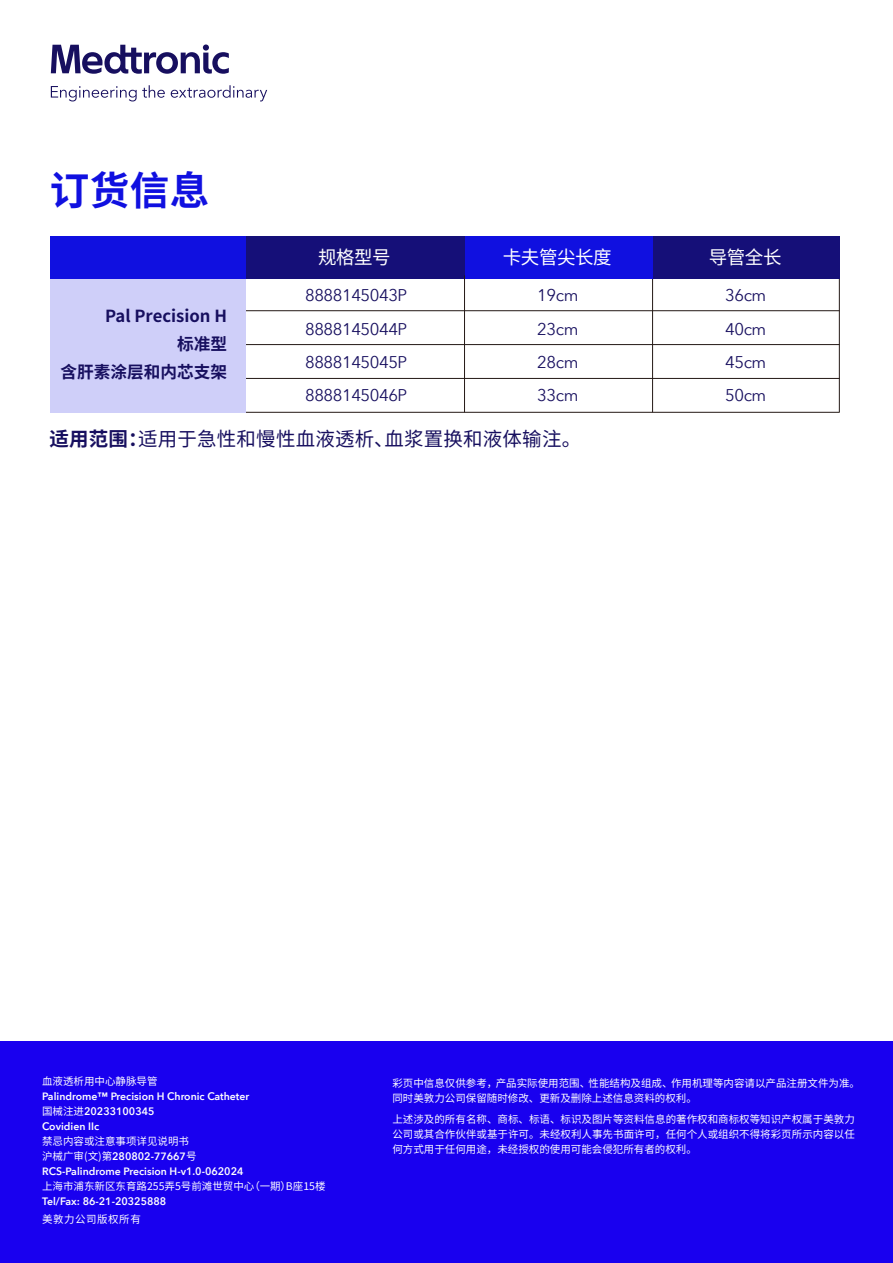
<style>
.page{position:relative;width:893px;height:1263px;background:#fff}
.page>*{position:absolute;margin:0;border:0;box-sizing:border-box;transform-origin:0 0}
.t1{font:700 39.6px "Source Han Sans CN";color:#1010e0}
.t2{font:19.5px "Source Han Sans CN";letter-spacing:.01em;color:#170f5f}
.t3{font:18.45px "Source Han Sans CN";letter-spacing:-.025em;color:#fff}
.t4{font:16.65px/33.3px "Avenir Next World";letter-spacing:-.025em;color:#170f5f;text-align:justify}
.t5{font:700 16.65px/27.8px "Source Han Sans CN";color:#170f5f;text-align:right}
.t6{font:10.5px/15px "Source Han Sans CN";color:#fff}
.t7{font:600 10.5px/15px "Avenir Next World";color:#fff}
.t8{font:10.5px "Source Han Sans CN";letter-spacing:.05em;color:#fff}
.s1{font-weight:700}
.s2{font-family:"Source Han Sans CN";font-weight:400}
</style>
<div class="page">
<div style="left:0;top:1042px;width:893px;height:221px;background:#1900ef"></div>
<svg style="left:51px;top:85px;width:114px;height:16px"></svg>
<svg style="left:171px;top:85px;width:96px;height:16px"></svg>
<svg style="left:51px;top:44px;width:178px;height:30px"></svg>
<hr style="left:246px;top:412px;width:594px;height:1px;background:#231815">
<hr style="left:839px;top:275px;width:1px;height:137px;background:#231815">
<hr style="left:652px;top:275px;width:1px;height:137px;background:#231815">
<div style="left:50px;top:236px;width:790px;height:42px;background:#1010e0"></div>
<div style="left:246px;top:236px;width:218px;height:42px;background:#150f78"></div>
<div style="left:653px;top:236px;width:186px;height:42px;background:#150f78"></div>
<hr style="left:246px;top:310px;width:594px;height:1px;background:#231815">
<hr style="left:246px;top:344px;width:594px;height:1px;background:#231815">
<hr style="left:246px;top:378px;width:594px;height:1px;background:#231815">
<hr style="left:464px;top:275px;width:1px;height:137px;background:#231815">
<div style="left:50px;top:279px;width:196px;height:133px;background:#cfcff9"></div>
<h1 class="t1" style="left:50px;top:170px;width:161px">订货信息</h1>
<h3 class="t5" style="left:60px;top:302px;width:168px">Pal Precision H<br>标准型<br>含肝素涂层和内芯支架</h3>
<h3 class="t3" style="left:318px;top:247px;width:74px">规格型号</h3>
<h3 class="t3" style="left:503px;top:247px;width:110px">卡夫管尖长度</h3>
<h3 class="t3" style="left:709px;top:247px;width:74px">导管全长</h3>
<h3 class="t4" style="left:305px;top:279px;width:104px">8888145043P 8888145044P 8888145045P 8888145046P</h3>
<h3 class="t4" style="left:537px;top:279px;width:43px">19cm 23cm 28cm 33cm</h3>
<h3 class="t4" style="left:725px;top:279px;width:43px">36cm 40cm 45cm 50cm</h3>
<h2 class="t2" style="left:49px;top:428px;width:533px"><span class="s1">适用范围：</span>适用于急性和慢性血液透析、血浆置换和液体输注。</h2>
<p class="t6" style="left:42px;top:1074px;width:117px">血液透析用中心静脉导管</p>
<p class="t7" style="left:42px;top:1089px;width:209px">Palindrome™ Precision H Chronic Catheter<span class="s2">国械注进</span>20233100345<br>Covidien IIc</p>
<p class="t6" style="left:42px;top:1134px;width:148px">禁忌内容或注意事项详见说明书</p>
<p class="t7" style="left:42px;top:1149px;width:203px"><span class="s2">沪械广审(文)第</span>280802-77667<span class="s2">号<br></span>RCS-Palindrome Precision H-v1.0-062024</p>
<p class="t6" style="left:42px;top:1179px;width:285px">上海市浦东新区东育路255弄5号前滩世贸中心（一期）B座15楼</p>
<p class="t7" style="left:42px;top:1194px;width:126px">Tel/Fax: 86-21-20325888</p>
<p class="t8" style="left:42px;top:1213px;width:100px">美敦力公司版权所有</p>
<p class="t6" style="left:392px;top:1075px;width:469px">彩页中信息仅供参考，产品实际使用范围、性能结构及组成、作用机理等内容请以产品注册文件为准。同时美敦力公司保留随时修改、更新及删除上述信息资料的权利。</p>
<p class="t6" style="left:392px;top:1111px;width:464px;text-align:justify">上述涉及的所有名称、商标、标语、标识及图片等资料信息的著作权和商标权等知识产权属于美敦力公司或其合作伙伴或基于许可。未经权利人事先书面许可，任何个人或组织不得将彩页所示内容以任何方式用于任何用途，未经授权的使用可能会侵犯所有者的权利。</p>
</div>
